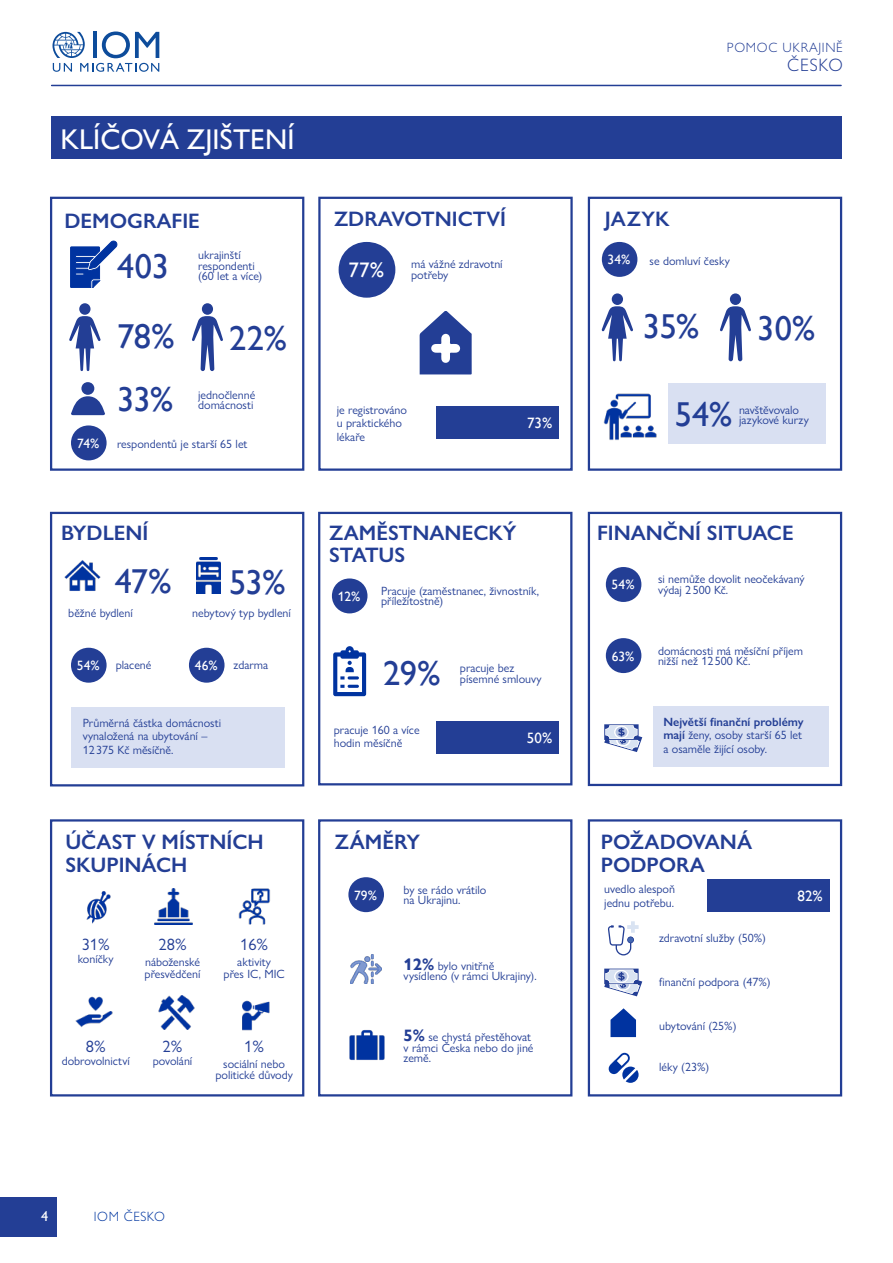
<style>
.page{position:relative;width:893px;height:1263px;background:#fff}
.page>*{position:absolute;margin:0;border:0;box-sizing:border-box;transform-origin:0 0}
.t1{font:34.5px "Gill Sans Nova";letter-spacing:-.015em;color:#233e95}
.chapter_title{font:28.5px "Gill Sans Nova";color:#fff}
.key_findiings__subtitle{font:600 21px/22.5px "Gill Sans Nova";color:#233e95}
.t2{font:21px "Gill Sans Nova";color:#fff}
.t3{font:300 18px "Gill Sans Nova";letter-spacing:.05em;color:#233e95}
.t4{font:16.5px "Gill Sans Nova";color:#233e95}
.t5{font:15px "Gill Sans Nova";color:#fff}
.t6{font:14.25px "Gill Sans Nova";color:#fff}
.t7{font:13.5px "Gill Sans Nova";letter-spacing:.01em;color:#fff}
.t8{font:300 13.5px "Gill Sans Nova";letter-spacing:.05em;color:#233e95}
.t9{font:300 13.5px "Gill Sans Nova";letter-spacing:.04em;color:#0036a0}
.t10{font:12px/10.5px "Gill Sans Nova";color:#233e95}
.s1{font-weight:600}
.s2{font-weight:700;font-size:16.5px}
</style>
<div class="page">
<div style="left:0;top:1197px;width:57px;height:39px;background:#233e95"></div>
<hr style="left:52px;top:85px;width:789px;height:1px;background:#233e95">
<svg style="left:52px;top:32px;width:107px;height:40px"></svg>
<div style="left:588px;top:512px;width:254px;height:274px;border:2px solid #233e95"></div>
<div style="left:318px;top:819px;width:254px;height:277px;border:2px solid #233e95"></div>
<div style="left:50px;top:819px;width:254px;height:277px;border:2px solid #233e95"></div>
<div style="left:588px;top:819px;width:254px;height:277px;border:2px solid #233e95"></div>
<div style="left:50px;top:512px;width:254px;height:274px;border:2px solid #233e95"></div>
<div style="left:318px;top:512px;width:254px;height:273px;border:2px solid #233e95"></div>
<div style="left:318px;top:197px;width:255px;height:274px;border:2px solid #233e95"></div>
<div style="left:50px;top:197px;width:254px;height:274px;border:2px solid #233e95"></div>
<div style="left:588px;top:197px;width:254px;height:274px;border:2px solid #233e95"></div>
<div style="left:51px;top:117px;width:791px;height:42px;background:#233e95"></div>
<svg style="left:192px;top:303px;width:31px;height:68px"></svg>
<svg style="left:720px;top:293px;width:31px;height:68px"></svg>
<svg style="left:69px;top:303px;width:32px;height:68px"></svg>
<svg style="left:602px;top:293px;width:31px;height:68px"></svg>
<svg style="left:70px;top:240px;width:47px;height:47px"></svg>
<svg style="left:608px;top:1053px;width:31px;height:30px"></svg>
<svg style="left:604px;top:968px;width:38px;height:28px"></svg>
<svg style="left:604px;top:724px;width:38px;height:28px"></svg>
<svg style="left:608px;top:921px;width:31px;height:34px"></svg>
<svg style="left:71px;top:396px;width:34px;height:19px"></svg>
<div style="left:81px;top:382px;width:13px;height:13px;background:#233e95;border-radius:50%"></div>
<div style="left:71px;top:425px;width:36px;height:35px;background:#233e95;border-radius:50%"></div>
<div style="left:71px;top:648px;width:36px;height:35px;background:#233e95;border-radius:50%"></div>
<div style="left:332px;top:578px;width:35px;height:35px;background:#233e95;border-radius:50%"></div>
<div style="left:348px;top:877px;width:36px;height:35px;background:#233e95;border-radius:50%"></div>
<div style="left:606px;top:567px;width:35px;height:35px;background:#233e95;border-radius:50%"></div>
<div style="left:606px;top:638px;width:35px;height:35px;background:#233e95;border-radius:50%"></div>
<div style="left:189px;top:648px;width:36px;height:35px;background:#233e95;border-radius:50%"></div>
<div style="left:339px;top:242px;width:56px;height:56px;background:#233e95;border-radius:50%"></div>
<div style="left:602px;top:242px;width:35px;height:35px;background:#233e95;border-radius:50%"></div>
<div style="left:436px;top:721px;width:122px;height:32px;background:#233e95"></div>
<div style="left:708px;top:879px;width:122px;height:32px;background:#233e95"></div>
<div style="left:436px;top:407px;width:122px;height:32px;background:#233e95"></div>
<img style="left:603px;top:393px;width:54px;height:47px">
<div style="left:668px;top:383px;width:157px;height:61px;background:#d9e0f2"></div>
<div style="left:71px;top:707px;width:214px;height:61px;background:#d9e0f2"></div>
<div style="left:653px;top:706px;width:176px;height:60px;background:#d9e0f2"></div>
<img style="left:64px;top:560px;width:37px;height:31px">
<img style="left:197px;top:558px;width:23px;height:36px">
<svg style="left:333px;top:646px;width:33px;height:50px"></svg>
<img style="left:86px;top:891px;width:25px;height:33px">
<img style="left:155px;top:889px;width:38px;height:35px">
<img style="left:238px;top:888px;width:33px;height:37px">
<img style="left:75px;top:996px;width:38px;height:31px">
<img style="left:158px;top:995px;width:37px;height:35px">
<img style="left:242px;top:1000px;width:28px;height:31px">
<img style="left:351px;top:954px;width:30px;height:29px">
<img style="left:349px;top:1030px;width:36px;height:30px">
<svg style="left:610px;top:1008px;width:26px;height:29px"></svg>
<svg style="left:420px;top:311px;width:52px;height:63px"></svg>
<p class="chapter_title" style="left:61px;top:123px;width:235px">KLÍČOVÁ ZJIŠTENÍ</p>
<p class="key_findiings__subtitle" style="left:64px;top:209px;width:137px">DEMOGRAFIE</p>
<p class="key_findiings__subtitle" style="left:334px;top:207px;width:173px">ZDRAVOTNICTVÍ</p>
<p class="key_findiings__subtitle" style="left:605px;top:208px;width:66px">JAZYK</p>
<p class="t8" style="left:727px;top:40px;width:117px">POMOC UKRAJINĚ</p>
<h3 class="t3" style="left:787px;top:54px;width:57px">ČESKO</h3>
<p class="t7" style="left:77px;top:435px;width:24px">74%</p>
<p class="t1" style="left:117px;top:247px;width:54px">403</p>
<p class="t1" style="left:117px;top:316px;width:59px">78%</p>
<p class="t10" style="left:198px;top:250px;width:66px">ukrajinští respondenti (60 let a více)</p>
<p class="t2" style="left:348px;top:258px;width:37px">77%</p>
<p class="t7" style="left:608px;top:252px;width:24px">34%</p>
<p class="t10" style="left:411px;top:259px;width:93px">má vážné zdravotní potřeby</p>
<p class="t10" style="left:650px;top:255px;width:82px">se domluví česky</p>
<p class="t1" style="left:229px;top:318px;width:59px">22%</p>
<p class="t1" style="left:643px;top:307px;width:58px">35%</p>
<p class="t1" style="left:757px;top:308px;width:60px">30%</p>
<p class="t1" style="left:117px;top:379px;width:58px">33%</p>
<p class="t10" style="left:198px;top:389px;width:59px">jednočlenné domácnosti</p>
<p class="t10" style="left:117px;top:439px;width:132px">respondentů je starší 65 let</p>
<p class="t10" style="left:337px;top:403px;width:72px;line-height:13.5px">je registrováno u praktického lékaře</p>
<p class="t5" style="left:527px;top:414px;width:27px">73%</p>
<p class="t1" style="left:675px;top:394px;width:59px">54%</p>
<p class="t10" style="left:739px;top:404px;width:71px">navštěvovalo jazykové kurzy</p>
<p class="key_findiings__subtitle" style="left:61px;top:521px;width:89px">BYDLENÍ</p>
<p class="key_findiings__subtitle" style="left:329px;top:521px;width:189px">ZAMĚSTNANECKÝ<br>STATUS</p>
<p class="key_findiings__subtitle" style="left:597px;top:521px;width:198px">FINANČNÍ SITUACE</p>
<p class="t1" style="left:115px;top:561px;width:58px">47%</p>
<p class="t10" style="left:68px;top:607px;width:66px">běžné bydlení</p>
<p class="t1" style="left:229px;top:563px;width:58px">53%</p>
<p class="t10" style="left:192px;top:607px;width:100px">nebytový typ bydlení</p>
<p class="t7" style="left:338px;top:588px;width:24px">12%</p>
<p class="t10" style="left:381px;top:585px;width:159px">Pracuje (zaměstnanec, živnostník, příležitostně)</p>
<p class="t7" style="left:612px;top:577px;width:25px">54%</p>
<p class="t10" style="left:658px;top:574px;width:148px">si nemůže dovolit neočekávaný výdaj 2 500 Kč.</p>
<p class="t7" style="left:77px;top:658px;width:25px">54%</p>
<p class="t10" style="left:116px;top:659px;width:37px">placené</p>
<p class="t7" style="left:195px;top:658px;width:24px">46%</p>
<p class="t10" style="left:234px;top:659px;width:36px">zdarma</p>
<p class="t1" style="left:383px;top:653px;width:59px">29%</p>
<p class="t10" style="left:460px;top:663px;width:83px">pracuje bez písemné smlouvy</p>
<p class="t7" style="left:612px;top:648px;width:24px">63%</p>
<p class="t10" style="left:658px;top:645px;width:147px">domácnosti má měsíční příjem nižší než 12 500 Kč.</p>
<p class="t10" style="left:83px;top:716px;width:140px;line-height:13.5px">Průměrná částka domácnosti vynaložená na ubytování –<br>12375 Kč měsíčně.</p>
<p class="t10" style="left:663px;top:715px;width:142px;line-height:13.5px"><span class="s1">Největší finanční problémy mají</span> ženy, osoby starší 65 let a osaměle žijící osoby.</p>
<p class="t10" style="left:334px;top:723px;width:87px;line-height:13.5px">pracuje 160 a více hodin měsíčně</p>
<p class="t5" style="left:527px;top:729px;width:27px">50%</p>
<p class="key_findiings__subtitle" style="left:65px;top:831px;width:200px">ÚČAST V MÍSTNÍCH</p>
<p class="key_findiings__subtitle" style="left:335px;top:831px;width:87px">ZÁMĚRY</p>
<p class="key_findiings__subtitle" style="left:65px;top:853px;width:123px">SKUPINÁCH</p>
<p class="t4" style="left:82px;top:935px;width:30px">31%</p>
<p class="t10" style="left:78px;top:954px;width:37px">koníčky</p>
<p class="t4" style="left:159px;top:935px;width:30px">28%</p>
<p class="t10" style="left:145px;top:957px;width:56px">náboženské</p>
<p class="t10" style="left:145px;top:969px;width:57px">přesvědčení</p>
<p class="t4" style="left:240px;top:935px;width:30px">16%</p>
<p class="t10" style="left:237px;top:957px;width:35px">aktivity</p>
<p class="t10" style="left:224px;top:969px;width:63px">přes IC, MIC</p>
<p class="t4" style="left:86px;top:1036px;width:21px">8%</p>
<p class="t10" style="left:62px;top:1055px;width:70px">dobrovolnictví</p>
<p class="t4" style="left:163px;top:1036px;width:21px">2%</p>
<p class="t10" style="left:153px;top:1055px;width:41px">povolání</p>
<p class="t4" style="left:244px;top:1036px;width:21px">1%</p>
<p class="t10" style="left:223px;top:1058px;width:63px">sociální nebo</p>
<p class="t10" style="left:215px;top:1070px;width:79px">politické důvody</p>
<p class="t7" style="left:354px;top:887px;width:25px">79%</p>
<p class="t10" style="left:404px;top:884px;width:84px">by se rádo vrátilo na Ukrajinu.</p>
<p class="t10" style="left:404px;top:960px;width:134px"><span class="s2">12%</span> bylo vnitřně vysídleno (v rámci Ukrajiny).</p>
<p class="t10" style="left:404px;top:1032px;width:131px"><span class="s2">5%</span> se chystá přestěhovat v rámci Česka nebo do jiné země.</p>
<p class="key_findiings__subtitle" style="left:601px;top:831px;width:153px">POŽADOVANÁ<br>PODPORA</p>
<p class="t10" style="left:604px;top:882px;width:72px;line-height:13.5px">uvedlo alespoň jednu potřebu.</p>
<p class="t10" style="left:659px;top:933px;width:108px">zdravotní služby (50%)</p>
<p class="t10" style="left:659px;top:977px;width:113px">finanční podpora (47%)</p>
<p class="t10" style="left:659px;top:1021px;width:79px">ubytování (25%)</p>
<p class="t10" style="left:659px;top:1061px;width:52px">léky (23%)</p>
<p class="t5" style="left:797px;top:887px;width:27px">82%</p>
<p class="t6" style="left:41px;top:1208px;width:9px">4</p>
<p class="t9" style="left:94px;top:1208px;width:73px">IOM ČESKO</p>
</div>
